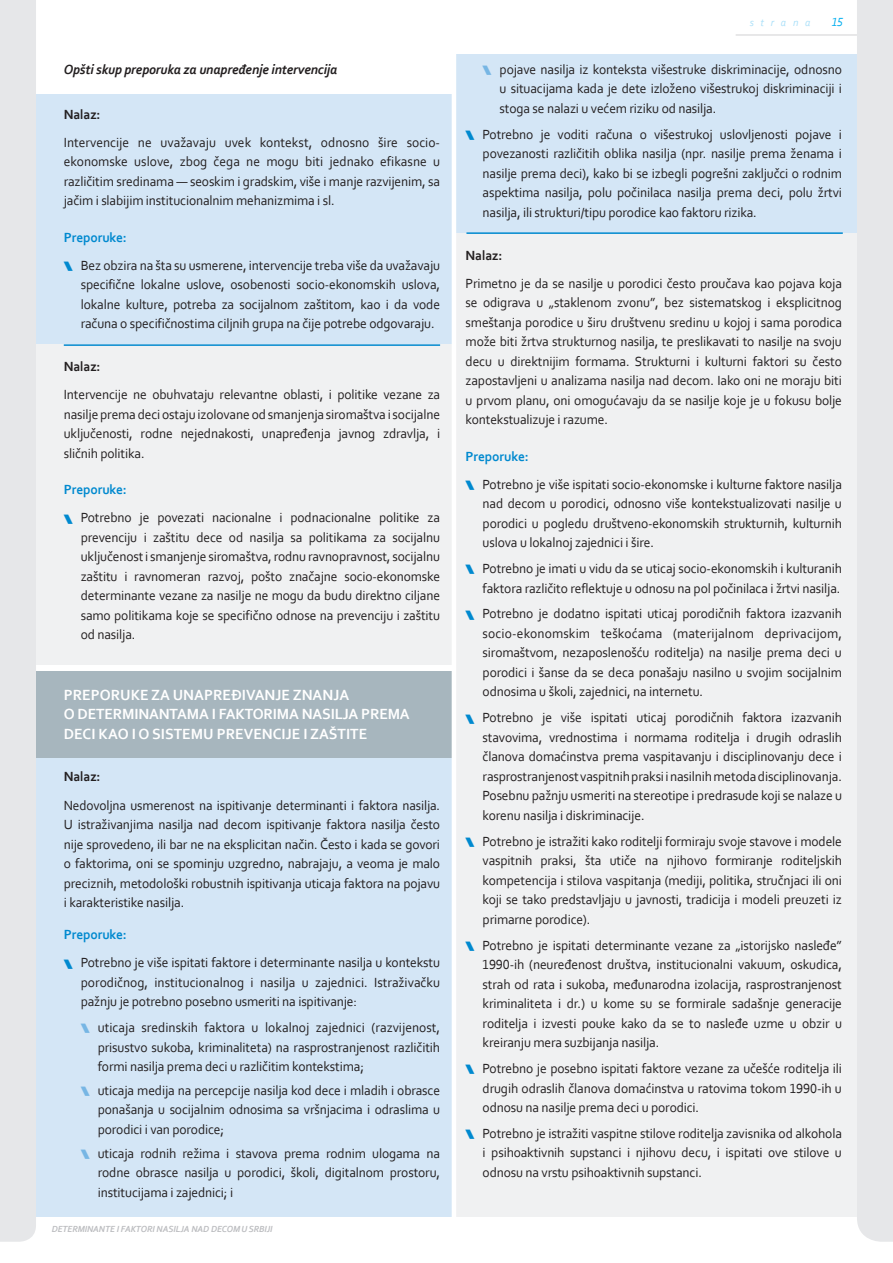
<style>
.page{position:relative;width:893px;height:1263px;background:#fff}
.page>*{position:absolute;margin:0;border:0;box-sizing:border-box;transform-origin:0 0}
._3{font:700 15.45px/19.5px "Corbel";color:#fff}
.t1{font:13.95px/19.5px "Corbel";letter-spacing:-.01em;color:#231f20;text-align:justify}
.t2{font:13.95px/19.5px "Corbel";letter-spacing:-.01em;color:#231f20;text-align:justify;scale:.96 1}
.t3{font:italic 700 13.95px "Corbel";letter-spacing:-.01em;color:#231f20}
.t4{font:700 13.95px "Corbel";letter-spacing:-.01em;color:#0089cf}
.t5{font:700 13.95px "Corbel";letter-spacing:-.01em;color:#231f20}
.t6{font:italic 12.3px "Corbel";color:#00aeef}
.t7{font:italic 10.8px "Corbel";letter-spacing:.64em;color:#aae0f9}
.t8{font:italic 700 9.3px "Corbel";letter-spacing:-.01em;color:#bcbdc0}
</style>
<div class="page">
<div style="left:0;top:0;width:36px;height:1242px;background:#e6e7e9"></div>
<div style="left:857px;top:0;width:36px;height:1242px;background:#e6e7e9"></div>
<hr style="left:736px;top:35px;width:121px;height:1px;background:#d1d2d4">
<div style="left:36px;top:671px;width:417px;height:87px;background:#a7b6be"></div>
<div style="left:36px;top:94px;width:417px;height:252px;background:#d4e6f6"></div>
<div style="left:453px;top:55px;width:404px;height:179px;background:#d4e6f6"></div>
<div style="left:453px;top:233px;width:404px;height:983px;background:#f0f1f2"></div>
<div style="left:36px;top:758px;width:417px;height:458px;background:#d4e6f6"></div>
<div style="left:36px;top:344px;width:417px;height:321px;background:#f0f1f2"></div>
<hr style="left:64px;top:344px;width:376px;height:2px;background:#0089cf">
<hr style="left:466px;top:232px;width:377px;height:2px;background:#0089cf">
<hr style="left:452px;top:43px;width:4px;height:1199px;background:#fff">
<p class="t3" style="left:64px;top:61px;width:275px">Opšti skup preporuka za unapređenje intervencija</p>
<p class="t5" style="left:64px;top:106px;width:38px">Nalaz:</p>
<p class="t1" style="left:64px;top:132px;width:378px">Intervencije ne uvažavaju uvek kontekst, odnosno šire socio&shy;ekonomske uslove, zbog čega ne mogu biti jednako efikasne u različitim sredinama — seoskim i gradskim, više i manje razvijenim, sa jačim i slabijim institucionalnim mehanizmima i sl.</p>
<p class="t4" style="left:64px;top:229px;width:65px">Preporuke:</p>
<p class="t1" style="left:81px;top:255px;width:361px">Bez obzira na šta su usmerene, intervencije treba više da uvažavaju specifične lokalne uslove, osobenosti socio-ekonomskih uslova, lokalne kulture, potreba za socijalnom zaštitom, kao i da vode računa o specifičnostima ciljnih grupa na čije potrebe odgovaraju.</p>
<p class="t5" style="left:64px;top:358px;width:38px">Nalaz:</p>
<p class="t1" style="left:64px;top:385px;width:378px">Intervencije ne obuhvataju relevantne oblasti, i politike vezane za nasilje prema deci ostaju izolovane od smanjenja siromaštva i socijalne uključenosti, rodne nejednakosti, unapređenja javnog zdravlja, i sličnih politika.</p>
<p class="t4" style="left:64px;top:481px;width:65px">Preporuke:</p>
<p class="t1" style="left:81px;top:508px;width:361px">Potrebno je povezati nacionalne i podnacionalne politike za prevenciju i zaštitu dece od nasilja sa politikama za socijalnu uključenost i smanjenje siromaštva, rodnu ravnopravnost, socijalnu zaštitu i ravnomeran razvoj, pošto značajne socio-ekonomske determinante vezane za nasilje ne mogu da budu direktno ciljane samo politikama koje se specifično odnose na prevenciju i zaštitu od nasilja.</p>
<p class="_3" style="left:64px;top:684px;width:347px">PREPORUKE ZA UNAPREĐIVANJE ZNANJA<br>O DETERMINANTAMA I FAKTORIMA NASILJA PREMA<br>DECI KAO I O SISTEMU PREVENCIJE I ZAŠTITE</p>
<p class="t5" style="left:64px;top:768px;width:38px">Nalaz:</p>
<p class="t2" style="left:64px;top:795px;width:394px">Nedovoljna usmerenost na ispitivanje determinanti i faktora nasilja.<br>U istraživanjima nasilja nad decom ispitivanje faktora nasilja često nije sprovedeno, ili bar ne na eksplicitan način. Često i kada se govori o faktorima, oni se spominju uzgredno, nabrajaju, a veoma je malo preciznih, metodološki robustnih ispitivanja uticaja faktora na pojavu i karakteristike nasilja.</p>
<p class="t4" style="left:64px;top:926px;width:65px">Preporuke:</p>
<p class="t1" style="left:81px;top:952px;width:361px">Potrebno je više ispitati faktore i determinante nasilja u kontekstu porodičnog, institucionalnog i nasilja u zajednici. Istraživačku pažnju je potrebno posebno usmeriti na ispitivanje:</p>
<p class="t1" style="left:98px;top:1017px;width:344px">uticaja sredinskih faktora u lokalnoj zajednici (razvijenost, prisustvo sukoba, kriminaliteta) na rasprostranjenost različitih formi nasilja prema deci u različitim kontekstima;</p>
<p class="t1" style="left:98px;top:1080px;width:344px">uticaja medija na percepcije nasilja kod dece i mladih i obrasce ponašanja u socijalnim odnosima sa vršnjacima i odraslima u porodici i van porodice;</p>
<p class="t1" style="left:98px;top:1143px;width:344px">uticaja rodnih režima i stavova prema rodnim ulogama na rodne obrasce nasilja u porodici, školi, digitalnom prostoru, institucijama i zajednici; i</p>
<p class="t8" style="left:52px;top:1223px;width:222px">DETERMINANTE I FAKTORI NASILJA NAD DECOM U SRBIJI</p>
<p class="t7" style="left:750px;top:16px;width:62px">strana</p>
<p class="t6" style="left:832px;top:15px;width:12px">15</p>
<p class="t1" style="left:500px;top:59px;width:344px">pojave nasilja iz konteksta višestruke diskriminacije, odnosno u situacijama kada je dete izloženo višestrukoj diskriminaciji i stoga se nalazi u većem riziku od nasilja.</p>
<p class="t1" style="left:483px;top:124px;width:361px">Potrebno je voditi računa o višestrukoj uslovljenosti pojave i povezanosti različitih oblika nasilja (npr. nasilje prema ženama i nasilje prema deci), kako bi se izbegli pogrešni zaključci o rodnim aspektima nasilja, polu počinilaca nasilja prema deci, polu žrtvi nasilja, ili strukturi/tipu porodice kao faktoru rizika.</p>
<p class="t5" style="left:466px;top:246px;width:38px">Nalaz:</p>
<p class="t1" style="left:466px;top:273px;width:378px">Primetno je da se nasilje u porodici često proučava kao pojava koja se odigrava u „staklenom zvonu”, bez sistematskog i eksplicitnog smeštanja porodice u širu društvenu sredinu u kojoj i sama porodica može biti žrtva strukturnog nasilja, te preslikavati to nasilje na svoju decu u direktnijim formama. Strukturni i kulturni faktori su često zapostavljeni u analizama nasilja nad decom. Iako oni ne moraju biti u prvom planu, oni omogućavaju da se nasilje koje je u fokusu bolje kontekstualizuje i razume.</p>
<p class="t4" style="left:466px;top:447px;width:65px">Preporuke:</p>
<p class="t1" style="left:483px;top:474px;width:361px">Potrebno je više ispitati socio-ekonomske i kulturne faktore nasilja nad decom u porodici, odnosno više kontekstualizovati nasilje u porodici u pogledu društveno-ekonomskih strukturnih, kulturnih uslova u lokalnoj zajednici i šire.</p>
<p class="t1" style="left:483px;top:558px;width:361px">Potrebno je imati u vidu da se uticaj socio-ekonomskih i kulturanih faktora različito reflektuje u odnosu na pol počinilaca i žrtvi nasilja.</p>
<p class="t1" style="left:483px;top:604px;width:361px">Potrebno je dodatno ispitati uticaj porodičnih faktora izazvanih socio-ekonomskim teškoćama (materijalnom deprivacijom, siromaštvom, nezaposlenošću roditelja) na nasilje prema deci u porodici i šanse da se deca ponašaju nasilno u svojim socijalnim odnosima u školi, zajednici, na internetu.</p>
<p class="t1" style="left:483px;top:708px;width:361px">Potrebno je više ispitati uticaj porodičnih faktora izazvanih stavovima, vrednostima i normama roditelja i drugih odraslih članova domaćinstva prema vaspitavanju i disciplinovanju dece i rasprostranjenost vaspitnih praksi i nasilnih metoda disciplinovanja.<br>Posebnu pažnju usmeriti na stereotipe i predrasude koji se nalaze u korenu nasilja i diskriminacije.</p>
<p class="t1" style="left:483px;top:831px;width:361px">Potrebno je istražiti kako roditelji formiraju svoje stavove i modele vaspitnih praksi, šta utiče na njihovo formiranje roditeljskih kompetencija i stilova vaspitanja (mediji, politika, stručnjaci ili oni koji se tako predstavljaju u javnosti, tradicija i modeli preuzeti iz primarne porodice).</p>
<p class="t1" style="left:483px;top:935px;width:361px">Potrebno je ispitati determinante vezane za „istorijsko nasleđe” 1990-ih (neuređenost društva, institucionalni vakuum, oskudica, strah od rata i sukoba, međunarodna izolacija, rasprostranjenost kriminaliteta i dr.) u kome su se formirale sadašnje generacije roditelja i izvesti pouke kako da se to nasleđe uzme u obzir u kreiranju mera suzbijanja nasilja.</p>
<p class="t1" style="left:483px;top:1058px;width:361px">Potrebno je posebno ispitati faktore vezane za učešće roditelja ili drugih odraslih članova domaćinstva u ratovima tokom 1990-ih u odnosu na nasilje prema deci u porodici.</p>
<p class="t1" style="left:483px;top:1123px;width:361px">Potrebno je istražiti vaspitne stilove roditelja zavisnika od alkohola i psihoaktivnih supstanci i njihovu decu, i ispitati ove stilove u odnosu na vrstu psihoaktivnih supstanci.</p>
</div>
